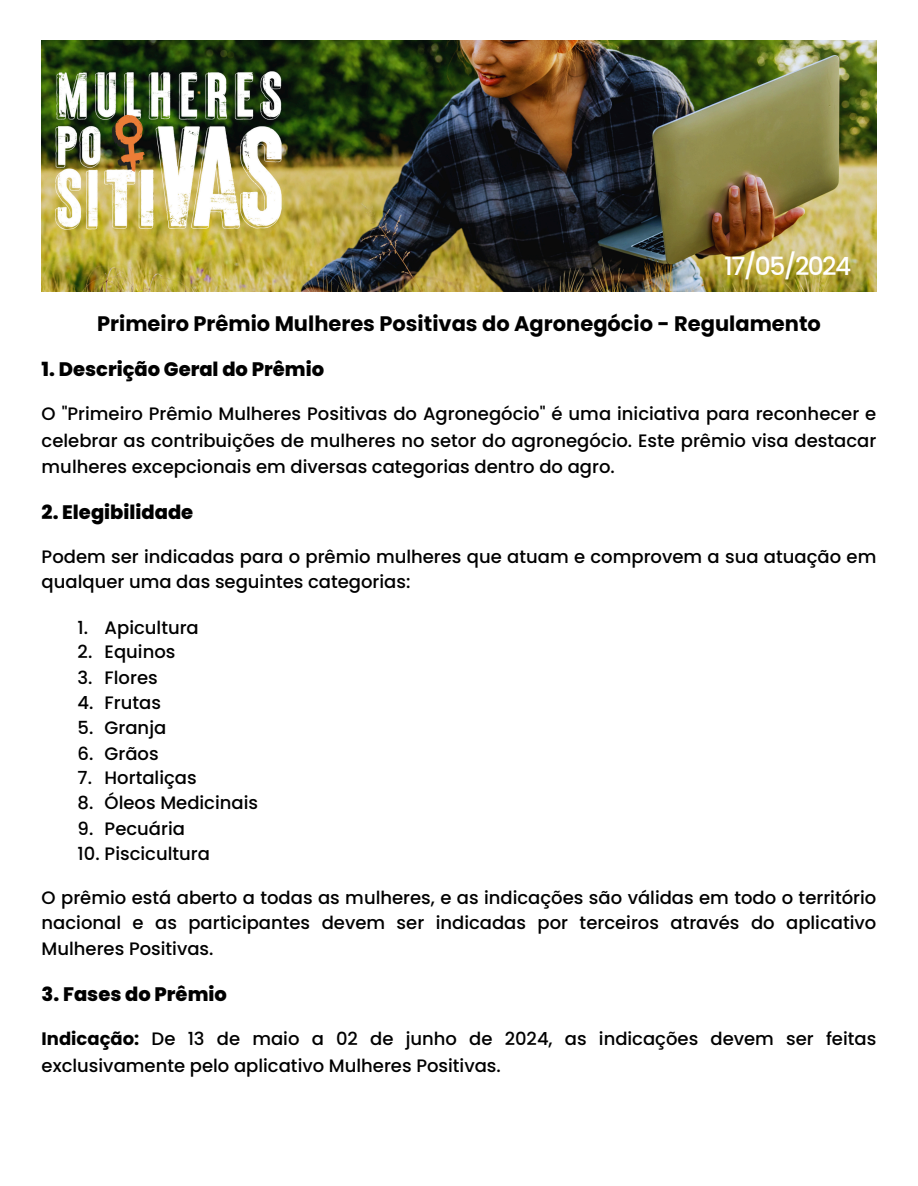
<style>
.page{position:relative;width:918px;height:1186px;background:#fff}
.page>*{position:absolute;margin:0;border:0;box-sizing:border-box;transform-origin:0 0}
.t1{font:500 25.05px "Poppins";letter-spacing:-.07em;color:#fff}
.t2{font:700 21px "Poppins";color:#000}
.t3{font:800 19.5px "Poppins";color:#000}
.t4{font:500 18px/25.8px "Poppins";color:#000;text-align:justify}
.s1{font-weight:700}
</style>
<div class="page">
<img style="left:42px;top:40px;width:834px;height:251px">
<img style="left:42px;top:66px;width:246px;height:169px">
<p class="t1" style="left:724px;top:248px;width:129px">17/05/2024</p>
<h1 class="t2" style="left:97px;top:309px;width:725px">Primeiro Prêmio Mulheres Positivas do Agronegócio - Regulamento</h1>
<p class="t3" style="left:42px;top:355px;width:284px">1. Descrição Geral do Prêmio</p>
<p class="t4" style="left:42px;top:400px;width:836px;line-height:26.4px">O "Primeiro Prêmio Mulheres Positivas do Agronegócio" é uma iniciativa para reconhecer e celebrar as contribuições de mulheres no setor do agronegócio. Este prêmio visa destacar mulheres excepcionais em diversas categorias dentro do agro.</p>
<p class="t3" style="left:42px;top:498px;width:153px">2. Elegibilidade</p>
<p class="t4" style="left:42px;top:543px;width:836px">Podem ser indicadas para o prêmio mulheres que atuam e comprovem a sua atuação em qualquer uma das seguintes categorias:</p>
<p class="t4" style="left:78px;top:614px;width:123px">1. Apicultura</p>
<p class="t4" style="left:78px;top:639px;width:99px">2. Equinos</p>
<p class="t4" style="left:78px;top:665px;width:82px">3. Flores</p>
<p class="t4" style="left:78px;top:690px;width:85px">4. Frutas</p>
<p class="t4" style="left:78px;top:714px;width:90px">5. Granja</p>
<p class="t4" style="left:78px;top:740px;width:83px">6. Grãos</p>
<p class="t4" style="left:78px;top:765px;width:121px">7. Hortaliças</p>
<p class="t4" style="left:78px;top:790px;width:182px">8. Óleos Medicinais</p>
<p class="t4" style="left:78px;top:816px;width:109px">9. Pecuária</p>
<p class="t4" style="left:78px;top:840px;width:134px">10. Piscicultura</p>
<p class="t4" style="left:42px;top:884px;width:836px">O prêmio está aberto a todas as mulheres, e as indicações são válidas em todo o território nacional e as participantes devem ser indicadas por terceiros através do aplicativo Mulheres Positivas.</p>
<p class="t3" style="left:42px;top:981px;width:187px">3. Fases do Prêmio</p>
<p class="t4" style="left:42px;top:1025px;width:836px;line-height:27px"><span class="s1">Indicação:</span> De 13 de maio a 02 de junho de 2024, as indicações devem ser feitas exclusivamente pelo aplicativo Mulheres Positivas.</p>
</div>
